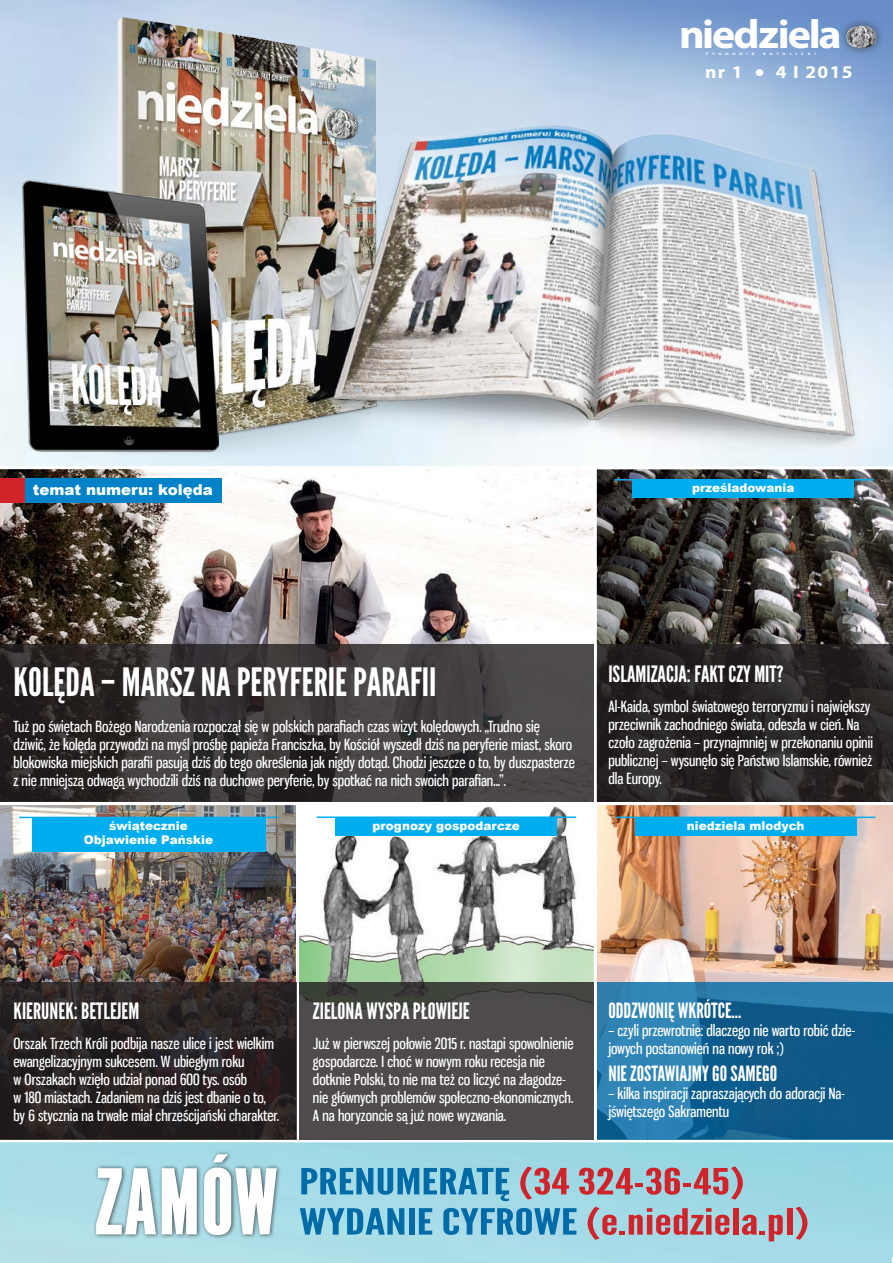
<style>
.page{position:relative;width:893px;height:1263px;background:#fff}
.page>*{position:absolute;margin:0;border:0;box-sizing:border-box;transform-origin:0 0}
.t1{font:condensed 90px "League Gothic";color:#fff;scale:1.5 1}
.t2{font:700 40.8px "Myriad Pro";letter-spacing:-.05em;color:#fff;scale:1.08 1}
.t3{font:39px "League Gothic";color:#fff}
.t4{font:36px/40.2px "League Gothic";color:#d1232a;scale:1.5 1}
.t5{font:22.5px "League Gothic";color:#fff}
.t6{font:21px "League Gothic";color:#fff}
.t7{font:700 18px "Myriad Pro";letter-spacing:.07em;color:#fff;scale:1.08 1}
.t8{font:15px/18px "Gnuolane Free";color:#fff}
.t9{font:900 15px "Arial";color:#fff}
.t10{font:900 12px/14.4px "Arial";color:#fff;text-align:center}
.t11{font:700 3.45px "Myriad Pro";letter-spacing:.835em;color:#fff;scale:1.33 1}
.s1{color:#006ba7}
</style>
<div class="page">
<img style="left:0;top:0;width:893px;height:1263px">
<img style="left:300px;top:806px;width:293px;height:176px">
<img style="left:597px;top:805px;width:296px;height:337px">
<img style="left:95px;top:18px;width:290px;height:440px">
<img style="left:319px;top:110px;width:568px;height:356px">
<img style="left:0;top:466px;width:594px;height:179px">
<div style="left:0;top:478px;width:222px;height:25px;background:#0082c9"></div>
<div style="left:0;top:478px;width:24px;height:25px;background:#d1232a"></div>
<img style="left:0;top:802px;width:296px;height:340px">
<svg style="left:594px;top:466px;width:299px;height:339px;background:#565451"></svg>
<hr style="left:614px;top:479px;width:260px;height:1px;background:#00aeef">
<div style="left:632px;top:479px;width:222px;height:18px;background:#00aeef"></div>
<hr style="left:19px;top:817px;width:260px;height:1px;background:#00aeef">
<div style="left:32px;top:817px;width:233px;height:34px;background:#00aeef"></div>
<div style="left:296px;top:802px;width:301px;height:340px;border:3px solid #fff"></div>
<hr style="left:317px;top:816px;width:259px;height:2px;background:#00aeef">
<div style="left:335px;top:817px;width:222px;height:18px;background:#00aeef"></div>
<svg style="left:597px;top:982px;width:296px;height:157px;background:#1b6a9a"></svg>
<svg style="left:299px;top:982px;width:295px;height:157px;background:#4c4949"></svg>
<svg style="left:0;top:982px;width:296px;height:157px;background:#282222"></svg>
<svg style="left:0;top:645px;width:594px;height:157px;background:#3a3536"></svg>
<svg style="left:597px;top:645px;width:296px;height:157px;background:#272323"></svg>
<img style="left:22px;top:180px;width:197px;height:271px">
<div style="left:838px;top:17px;width:47px;height:41px;background:#231f20;opacity:.6"></div>
<img style="left:846px;top:26px;width:30px;height:22px">
<div style="left:92px;top:1150px;width:189px;height:89px;background:#231f20;opacity:.75"></div>
<hr style="left:616px;top:816px;width:259px;height:2px;background:#00aeef">
<div style="left:635px;top:817px;width:222px;height:18px;background:#00aeef"></div>
<h2 class="t2" style="left:679px;top:8px;width:152px">niedziela</h2>
<p class="t11" style="left:706px;top:52px;width:38px">TYGODNIK</p>
<p class="t11" style="left:763px;top:52px;width:41px">KATOLICKI</p>
<p class="t7" style="left:705px;top:60px;width:138px">nr 1 ● 4 I 2015</p>
<p class="t9" style="left:33px;top:479px;width:181px">temat numeru: kolęda</p>
<p class="t10" style="left:692px;top:480px;width:104px">prześladowania</p>
<h3 class="t3" style="left:14px;top:659px;width:424px">KOLĘDA – MARSZ NA PERYFERIE PARAFII</h3>
<p class="t8" style="left:14px;top:717px;width:563px">Tuż po świętach Bożego Narodzenia rozpoczął się w polskich parafiach czas wizyt kolędowych. „Trudno się dziwić, że kolęda przywodzi na myśl prośbę papieża Franciszka, by Kościół wyszedł dziś na peryferie miast, skoro blokowiska miejskich parafii pasują dziś do tego określenia jak nigdy dotąd. Chodzi jeszcze o to, by duszpasterze z nie mniejszą odwagą wychodzili dziś na duchowe peryferie, by spotkać na nich swoich parafian...”.</p>
<p class="t10" style="left:84px;top:818px;width:131px">świątecznie<br>Objawienie Pańskie</p>
<p class="t10" style="left:372px;top:818px;width:149px">prognozy gospodarcze</p>
<h3 class="t5" style="left:608px;top:660px;width:177px">ISLAMIZACJA: FAKT CZY MIT?</h3>
<p class="t8" style="left:608px;top:698px;width:266px">Al-Kaida, symbol światowego terroryzmu i największy przeciwnik zachodniego świata, odeszła w cień. Na czoło zagrożenia – przynajmniej w przekonaniu opinii publicznej – wysunęło się Państwo Islamskie, również dla Europy.</p>
<p class="t10" style="left:687px;top:818px;width:119px">niedziela mlodych</p>
<h3 class="t5" style="left:14px;top:997px;width:127px">KIERUNEK: BETLEJEM</h3>
<p class="t8" style="left:14px;top:1035px;width:267px">Orszak Trzech Króli podbija nasze ulice i jest wielkim ewangelizacyjnym sukcesem. W ubiegłym roku<br>w Orszakach wzięło udział ponad 600 tys. osób<br>w 180 miastach. Zadaniem na dziś jest dbanie o to, by 6 stycznia na trwałe miał chrześcijański charakter.</p>
<h3 class="t5" style="left:313px;top:997px;width:158px">ZIELONA WYSPA PŁOWIEJE</h3>
<p class="t8" style="left:313px;top:1035px;width:262px">Już w pierwszej połowie 2015 r. nastąpi spowolnienie gospodarcze. I choć w nowym roku recesja nie dotknie Polski, to nie ma też co liczyć na złagodze&shy;nie głównych problemów społeczno-ekonomicznych.<br>A na horyzoncie są już nowe wyzwania.</p>
<h3 class="t6" style="left:608px;top:998px;width:135px">ODDZWONIĘ WKRÓTCE...</h3>
<p class="t8" style="left:608px;top:1021px;width:248px">– czyli przewrotnie: dlaczego nie warto robić dzie&shy;jowych postanowień na nowy rok ;)</p>
<h3 class="t6" style="left:608px;top:1060px;width:170px">NIE ZOSTAWIAJMY GO SAMEGO</h3>
<p class="t8" style="left:608px;top:1084px;width:238px">– kilka inspiracji zapraszających do adoracji Na&shy;jświętszego Sakramentu</p>
<h1 class="t1" style="left:96px;top:1149px;width:124px">ZAMÓW</h1>
<h3 class="t4" style="left:299px;top:1162px;width:342px"><span class="s1">PRENUMERATĘ</span> (34 324-36-45)<br><span class="s1">WYDANIE CYFROWE</span> (e.niedziela.pl)</h3>
</div>
